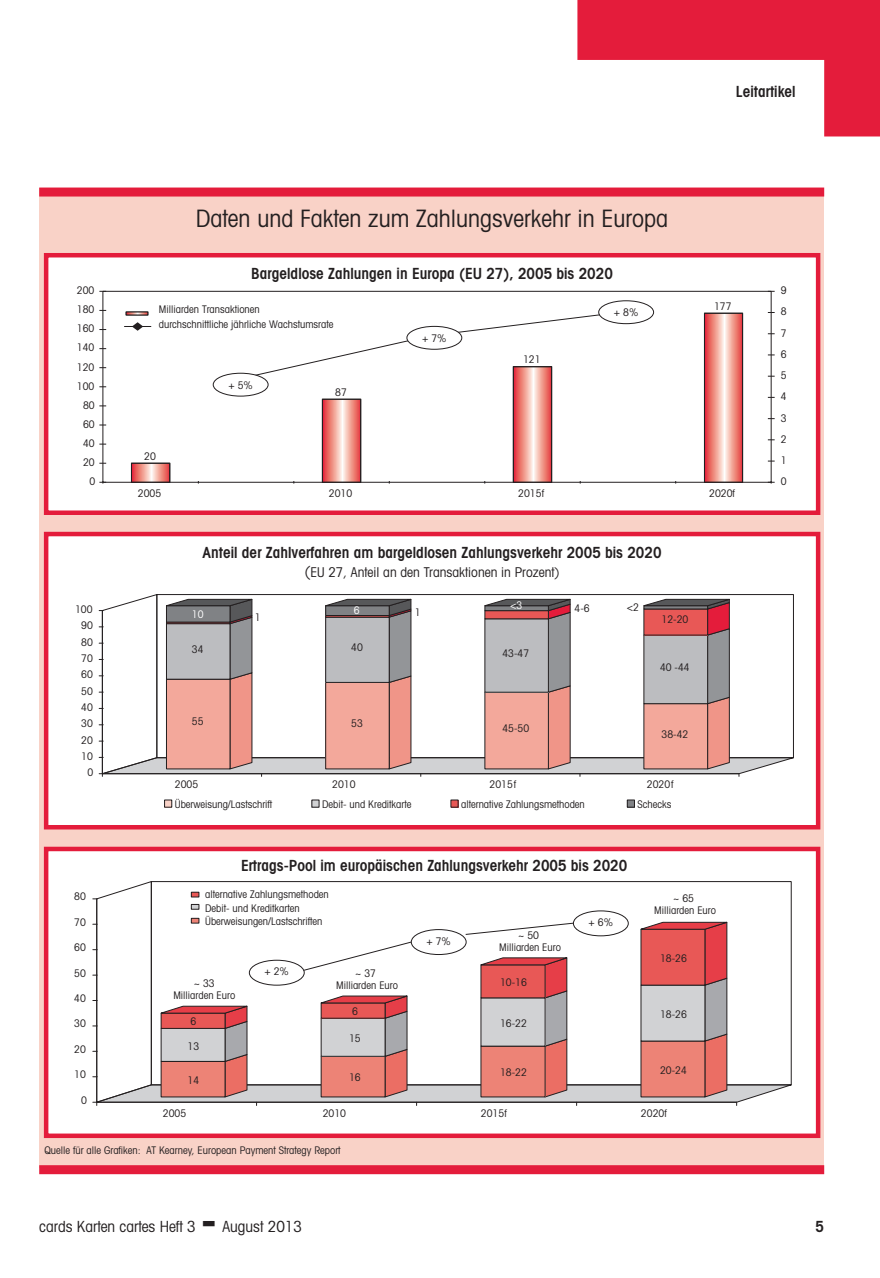
<style>
.page{position:relative;width:880px;height:1278px;background:#fff}
.page>*{position:absolute;margin:0;border:0;box-sizing:border-box;transform-origin:0 0}
.t1{font:condensed 24px "Avant Garde";color:#231f20}
.t2{font:600 condensed 15.3px "Avant Garde";color:#231f20}
.t3{font:condensed 15.3px "Avant Garde";color:#231f20}
.t4{font:condensed 13.5px "Avant Garde";color:#231f20}
.t5{font:condensed 10.5px/12.3px "Avant Garde";color:#231f20;text-align:center}
.t6{font:condensed 10.5px "Avant Garde";color:#fff}
.s1{font-size:15.3px}
</style>
<div class="page">
<div style="left:39px;top:189px;width:785px;height:979px;background:#f9d2c7"></div>
<div style="left:39px;top:187px;width:785px;height:9px;background:#e41c3b"></div>
<div style="left:39px;top:1165px;width:785px;height:9px;background:#e41c3b"></div>
<div style="left:46px;top:255px;width:772px;height:258px;background:#fff"></div>
<div style="left:102px;top:291px;width:669px;height:192px;border:1px solid #231f20"></div>
<svg style="left:133px;top:465px;width:35px;height:16px"></svg>
<div style="left:131px;top:463px;width:39px;height:20px;border:1px solid #231f20"></div>
<svg style="left:324px;top:401px;width:35px;height:80px;background:#f19e95"></svg>
<div style="left:322px;top:399px;width:39px;height:84px;border:1px solid #231f20"></div>
<svg style="left:515px;top:377px;width:35px;height:104px;background:#f19e95"></svg>
<div style="left:513px;top:366px;width:39px;height:117px;border:1px solid #231f20"></div>
<svg style="left:706px;top:315px;width:34px;height:166px;background:#f1a097"></svg>
<div style="left:704px;top:313px;width:38px;height:170px;border:1px solid #231f20"></div>
<svg style="left:767px;top:481px;width:7px;height:2px"></svg>
<svg style="left:99px;top:481px;width:7px;height:2px"></svg>
<svg style="left:250px;top:314px;width:374px;height:63px"></svg>
<svg style="left:124px;top:322px;width:27px;height:9px"></svg>
<div style="left:213px;top:373px;width:55px;height:23px;background:#fff;border-radius:50%"></div>
<div style="left:213px;top:373px;width:55px;height:23px;border:1px solid #231f20;border-radius:50%"></div>
<div style="left:407px;top:326px;width:55px;height:23px;background:#fff;border-radius:50%"></div>
<div style="left:406px;top:326px;width:56px;height:24px;border:1px solid #231f20;border-radius:50%"></div>
<div style="left:598px;top:301px;width:55px;height:23px;background:#fff;border-radius:50%"></div>
<div style="left:598px;top:300px;width:56px;height:24px;border:1px solid #231f20;border-radius:50%"></div>
<div style="left:44px;top:253px;width:776px;height:262px;border:4px solid #e41c3b"></div>
<div style="left:46px;top:534px;width:772px;height:293px;background:#fff"></div>
<svg style="left:98px;top:594px;width:696px;height:182px"></svg>
<div style="left:164px;top:800px;width:8px;height:7px;background:#f9d2c7"></div>
<div style="left:164px;top:799px;width:8px;height:8px;border:1px solid #231f20"></div>
<div style="left:312px;top:800px;width:7px;height:7px;background:#d1d2d4"></div>
<div style="left:451px;top:800px;width:7px;height:7px;background:#e85856"></div>
<div style="left:627px;top:800px;width:7px;height:7px;background:#808285"></div>
<div style="left:627px;top:799px;width:7px;height:8px;border:1px solid #231f20"></div>
<div style="left:44px;top:532px;width:776px;height:297px;border:4px solid #e41c3b"></div>
<div style="left:46px;top:849px;width:772px;height:287px;background:#fff"></div>
<svg style="left:92px;top:881px;width:700px;height:224px"></svg>
<div style="left:44px;top:847px;width:776px;height:291px;border:4px solid #e41c3b"></div>
<svg style="left:577px;top:0;width:303px;height:136px"></svg>
<h2 class="t2" style="left:735px;top:82px;width:61px">Leitartikel</h2>
<p class="t5" style="left:77px;top:284px;width:19px">200</p>
<p class="t5" style="left:77px;top:303px;width:19px">180</p>
<p class="t5" style="left:77px;top:322px;width:19px">160</p>
<p class="t5" style="left:77px;top:341px;width:19px">140</p>
<p class="t5" style="left:77px;top:360px;width:19px">120</p>
<p class="t5" style="left:77px;top:379px;width:19px">100</p>
<p class="t5" style="left:83px;top:399px;width:13px">80</p>
<p class="t5" style="left:83px;top:418px;width:13px">60</p>
<p class="t5" style="left:83px;top:437px;width:13px">40</p>
<p class="t5" style="left:83px;top:456px;width:13px">20</p>
<p class="t5" style="left:89px;top:475px;width:7px">0</p>
<p class="t5" style="left:75px;top:603px;width:19px">100</p>
<p class="t5" style="left:81px;top:619px;width:13px">90</p>
<p class="t5" style="left:81px;top:635px;width:13px">80</p>
<p class="t5" style="left:81px;top:652px;width:13px">70</p>
<p class="t5" style="left:81px;top:668px;width:13px">60</p>
<p class="t5" style="left:81px;top:684px;width:13px">50</p>
<p class="t5" style="left:81px;top:701px;width:13px">40</p>
<p class="t5" style="left:81px;top:717px;width:13px">30</p>
<p class="t5" style="left:81px;top:733px;width:13px">20</p>
<p class="t5" style="left:81px;top:750px;width:13px">10</p>
<p class="t5" style="left:87px;top:766px;width:7px">0</p>
<p class="t5" style="left:74px;top:890px;width:13px">80</p>
<p class="t5" style="left:74px;top:915px;width:13px">70</p>
<p class="t5" style="left:74px;top:941px;width:13px">60</p>
<p class="t5" style="left:74px;top:966px;width:13px">50</p>
<p class="t5" style="left:74px;top:992px;width:13px">40</p>
<p class="t5" style="left:74px;top:1017px;width:13px">30</p>
<p class="t5" style="left:74px;top:1042px;width:13px">20</p>
<p class="t5" style="left:74px;top:1068px;width:13px">10</p>
<p class="t5" style="left:81px;top:1093px;width:7px">0</p>
<h1 class="t1" style="left:196px;top:204px;width:473px">Daten und Fakten zum Zahlungsverkehr in Europa</h1>
<h2 class="t2" style="left:251px;top:264px;width:363px">Bargeldlose Zahlungen in Europa (EU 27), 2005 bis 2020</h2>
<p class="t5" style="left:159px;top:302px;width:176px;line-height:14.2px;text-align:left">Milliarden Transaktionen<br>durchschnittliche jährliche Wachstumsrate</p>
<p class="t5" style="left:144px;top:449px;width:13px">20</p>
<p class="t5" style="left:228px;top:378px;width:26px">+ 5%</p>
<p class="t5" style="left:335px;top:385px;width:13px">87</p>
<p class="t5" style="left:422px;top:332px;width:26px">+ 7%</p>
<p class="t5" style="left:523px;top:353px;width:19px">121</p>
<p class="t5" style="left:614px;top:306px;width:26px">+ 8%</p>
<p class="t5" style="left:714px;top:299px;width:19px">177</p>
<p class="t5" style="left:138px;top:486px;width:25px">2005</p>
<p class="t5" style="left:329px;top:486px;width:25px">2010</p>
<p class="t5" style="left:518px;top:486px;width:27px">2015f</p>
<p class="t5" style="left:709px;top:486px;width:27px">2020f</p>
<h2 class="t2" style="left:202px;top:543px;width:460px">Anteil der Zahlverfahren am bargeldlosen Zahlungsverkehr 2005 bis 2020</h2>
<p class="t4" style="left:304px;top:564px;width:257px"><span class="s1">(</span>EU 27, Anteil an den Transaktionen in Prozent)</p>
<p class="t6" style="left:192px;top:607px;width:13px">10</p>
<p class="t5" style="left:255px;top:611px;width:7px">1</p>
<p class="t6" style="left:353px;top:603px;width:7px">6</p>
<p class="t5" style="left:415px;top:605px;width:7px">1</p>
<p class="t6" style="left:510px;top:599px;width:14px">&lt;3</p>
<p class="t5" style="left:574px;top:602px;width:17px">4-6</p>
<p class="t5" style="left:627px;top:601px;width:14px">&lt;2</p>
<p class="t5" style="left:661px;top:613px;width:28px">12-20</p>
<p class="t5" style="left:192px;top:642px;width:13px">34</p>
<p class="t5" style="left:351px;top:641px;width:13px">40</p>
<p class="t5" style="left:502px;top:646px;width:28px">43-47</p>
<p class="t5" style="left:660px;top:660px;width:31px">40 -44</p>
<p class="t5" style="left:192px;top:715px;width:13px">55</p>
<p class="t5" style="left:351px;top:717px;width:13px">53</p>
<p class="t5" style="left:502px;top:721px;width:28px">45-50</p>
<p class="t5" style="left:661px;top:727px;width:28px">38-42</p>
<p class="t5" style="left:175px;top:778px;width:25px">2005</p>
<p class="t5" style="left:332px;top:778px;width:25px">2010</p>
<p class="t5" style="left:489px;top:778px;width:28px">2015f</p>
<p class="t5" style="left:647px;top:778px;width:28px">2020f</p>
<p class="t5" style="left:175px;top:798px;width:99px">Überweisung/Lastschrift</p>
<p class="t5" style="left:322px;top:798px;width:91px">Debit- und Kreditkarte</p>
<p class="t5" style="left:461px;top:798px;width:125px">alternative Zahlungsmethoden</p>
<p class="t5" style="left:637px;top:798px;width:35px">Schecks</p>
<h2 class="t2" style="left:241px;top:856px;width:388px">Ertrags-Pool im europäischen Zahlungsverkehr 2005 bis 2020</h2>
<p class="t5" style="left:205px;top:887px;width:125px;line-height:13.5px;text-align:left">alternative Zahlungsmethoden<br>Debit- und Kreditkarten<br>Überweisungen/Lastschriften</p>
<p class="t5" style="left:173px;top:976px;width:63px">~ 33<br>Milliarden Euro</p>
<p class="t5" style="left:190px;top:1015px;width:7px">6</p>
<p class="t5" style="left:187px;top:1039px;width:13px">13</p>
<p class="t5" style="left:187px;top:1074px;width:13px">14</p>
<p class="t5" style="left:264px;top:965px;width:26px">+ 2%</p>
<p class="t5" style="left:336px;top:966px;width:63px">~ 37<br>Milliarden Euro</p>
<p class="t5" style="left:352px;top:1005px;width:7px">6</p>
<p class="t5" style="left:349px;top:1032px;width:13px">15</p>
<p class="t5" style="left:349px;top:1071px;width:13px">16</p>
<p class="t5" style="left:426px;top:934px;width:26px">+ 7%</p>
<p class="t5" style="left:499px;top:928px;width:63px">~ 50<br>Milliarden Euro</p>
<p class="t5" style="left:500px;top:976px;width:28px">10-16</p>
<p class="t5" style="left:500px;top:1016px;width:28px">16-22</p>
<p class="t5" style="left:500px;top:1066px;width:28px">18-22</p>
<p class="t5" style="left:588px;top:916px;width:26px">+ 6%</p>
<p class="t5" style="left:654px;top:892px;width:63px">~ 65<br>Milliarden Euro</p>
<p class="t5" style="left:660px;top:952px;width:28px">18-26</p>
<p class="t5" style="left:660px;top:1007px;width:28px">18-26</p>
<p class="t5" style="left:660px;top:1063px;width:28px">20-24</p>
<p class="t5" style="left:163px;top:1106px;width:25px">2005</p>
<p class="t5" style="left:322px;top:1106px;width:25px">2010</p>
<p class="t5" style="left:481px;top:1106px;width:27px">2015f</p>
<p class="t5" style="left:641px;top:1106px;width:27px">2020f</p>
<p class="t5" style="left:780px;top:284px;width:7px">9</p>
<p class="t5" style="left:780px;top:305px;width:7px">8</p>
<p class="t5" style="left:780px;top:326px;width:7px">7</p>
<p class="t5" style="left:780px;top:348px;width:7px">6</p>
<p class="t5" style="left:780px;top:369px;width:7px">5</p>
<p class="t5" style="left:780px;top:390px;width:7px">4</p>
<p class="t5" style="left:780px;top:411px;width:7px">3</p>
<p class="t5" style="left:780px;top:432px;width:7px">2</p>
<p class="t5" style="left:780px;top:454px;width:7px">1</p>
<p class="t5" style="left:780px;top:475px;width:7px">0</p>
<p class="t5" style="left:45px;top:1143px;width:297px">Quelle für alle Grafiken: AT Kearney, European Payment Strategy Report</p>
<h2 class="t3" style="left:39px;top:1216px;width:158px">cards Karten cartes Heft 3</h2>
<h2 class="t3" style="left:222px;top:1216px;width:81px">August 2013</h2>
<h2 class="t2" style="left:815px;top:1216px;width:10px">5</h2>
</div>
